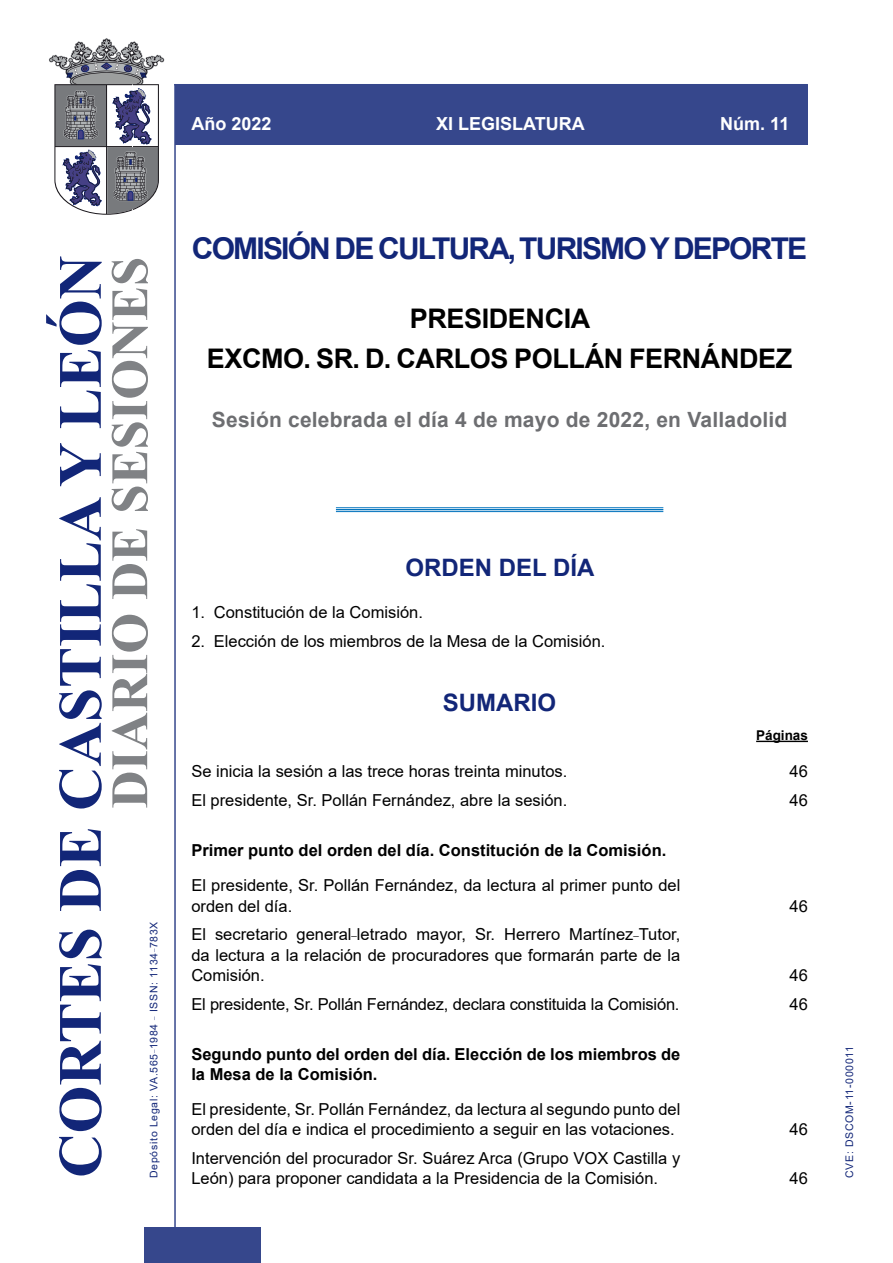
<style>
.page{position:relative;width:893px;height:1263px;background:#fff}
.page>*{position:absolute;margin:0;border:0;box-sizing:border-box;transform-origin:0 0}
.SesionComision{font:700 30px "Arial";letter-spacing:-.06em;color:#122678}
.PresidenteComision{font:700 27px "Arial";letter-spacing:-.015em;color:#000}
.PresidenciaComision{font:700 27px "Arial";letter-spacing:-.015em;color:#000}
.OrdenDiaTitulo{font:700 24px "Arial";color:#122678}
.SumarioTitulo{font:700 24px "Arial";color:#122678}
.Celebracion{font:700 21px "Arial";letter-spacing:.01em;color:#6d6e71}
.Numero{font:700 18px "Arial";color:#fff}
.Sumario{font:16.5px/20.2px "Arial";color:#000}
.SumarioEpigrafe{font:700 16.5px/20.2px "Arial";color:#000}
.OrdenDiaPUnto{font:16.5px "Arial";color:#000}
.Paginas{font:700 13.5px "Arial";color:#000}
.t1{font:10.5px "Arial";letter-spacing:.065em;color:#122678}
</style>
<div class="page">
<hr style="left:174px;top:84px;width:2px;height:1179px;background:#36478c">
<div style="left:144px;top:1227px;width:117px;height:36px;background:#36478c"></div>
<hr style="left:174px;top:84px;width:634px;height:1px;background:#36478c">
<div style="left:175px;top:85px;width:633px;height:60px;background:#36478c"></div>
<svg style="left:49px;top:38px;width:115px;height:177px"></svg>
<hr style="left:336px;top:507px;width:327px;height:1px;background:#0072bc">
<hr style="left:336px;top:509px;width:327px;height:1px;background:#0072bc">
<hr style="left:336px;top:511px;width:327px;height:1px;background:#0072bc">
<hr style="left:756px;top:741px;width:52px;height:1px;background:#000">
<svg style="left:46px;top:256px;width:56px;height:919px"></svg>
<svg style="left:112px;top:259px;width:36px;height:549px"></svg>
<p class="Numero" style="left:191px;top:111px;width:82px">Año 2022</p>
<p class="Numero" style="left:436px;top:111px;width:150px">XI LEGISLATURA</p>
<p class="Numero" style="left:720px;top:111px;width:71px">Núm. 11</p>
<p class="SesionComision" style="left:192px;top:227px;width:617px">COMISIÓN DE CULTURA, TURISMO Y DEPORTE</p>
<p class="PresidenciaComision" style="left:410px;top:300px;width:182px">PRESIDENCIA</p>
<p class="PresidenteComision" style="left:207px;top:339px;width:587px">EXCMO. SR. D. CARLOS POLLÁN FERNÁNDEZ</p>
<p class="Celebracion" style="left:212px;top:405px;width:577px">Sesión celebrada el día 4 de mayo de 2022, en Valladolid</p>
<p class="t1" style="left:146px;top:1178px;width:258px;rotate:-90deg">Depósito Legal: VA.565<sup>_</sup>1984 <sup>_</sup> ISSN: 1134<sup>_</sup>783X</p>
<p class="OrdenDiaTitulo" style="left:406px;top:550px;width:190px">ORDEN DEL DÍA</p>
<p class="OrdenDiaPUnto" style="left:191px;top:601px;width:233px">1. Constitución de la Comisión.</p>
<p class="OrdenDiaPUnto" style="left:191px;top:630px;width:416px">2. Elección de los miembros de la Mesa de la Comisión.</p>
<p class="SumarioTitulo" style="left:443px;top:686px;width:115px">SUMARIO</p>
<p class="Paginas" style="left:756px;top:726px;width:53px">Páginas</p>
<p class="Sumario" style="left:191px;top:761px;width:377px">Se inicia la sesión a las trece horas treinta minutos.</p>
<p class="Sumario" style="left:790px;top:761px;width:20px">46</p>
<p class="Sumario" style="left:191px;top:790px;width:378px">El presidente, Sr. Pollán Fernández, abre la sesión.</p>
<p class="Sumario" style="left:790px;top:790px;width:20px">46</p>
<p class="SumarioEpigrafe" style="left:191px;top:840px;width:476px">Primer punto del orden del día. Constitución de la Comisión.</p>
<p class="Sumario" style="left:191px;top:875px;width:490px">El presidente, Sr. Pollán Fernández, da lectura al primer punto del orden del día.</p>
<p class="Sumario" style="left:790px;top:895px;width:20px">46</p>
<p class="Sumario" style="left:191px;top:924px;width:490px;text-align:justify">El secretario general<sup>_</sup>letrado mayor, Sr. Herrero Martínez<sup>_</sup>Tutor, da lectura a la relación de procuradores que formarán parte de la Comisión.</p>
<p class="Sumario" style="left:790px;top:965px;width:20px">46</p>
<p class="Sumario" style="left:191px;top:993px;width:490px">El presidente, Sr. Pollán Fernández, declara constituida la Comisión.</p>
<p class="Sumario" style="left:790px;top:993px;width:20px">46</p>
<p class="SumarioEpigrafe" style="left:191px;top:1044px;width:490px">Segundo punto del orden del día. Elección de los miembros de la Mesa de la Comisión.</p>
<p class="Sumario" style="left:191px;top:1099px;width:490px">El presidente, Sr. Pollán Fernández, da lectura al segundo punto del orden del día e indica el procedimiento a seguir en las votaciones.</p>
<p class="Sumario" style="left:790px;top:1119px;width:20px">46</p>
<p class="Sumario" style="left:191px;top:1148px;width:490px">Intervención del procurador Sr. Suárez Arca (Grupo VOX Castilla y<br>León) para proponer candidata a la Presidencia de la Comisión.</p>
<p class="Sumario" style="left:790px;top:1168px;width:20px">46</p>
<p class="t1" style="left:842px;top:1178px;width:133px;rotate:-90deg">CVE: DSCOM-11-000011</p>
</div>
